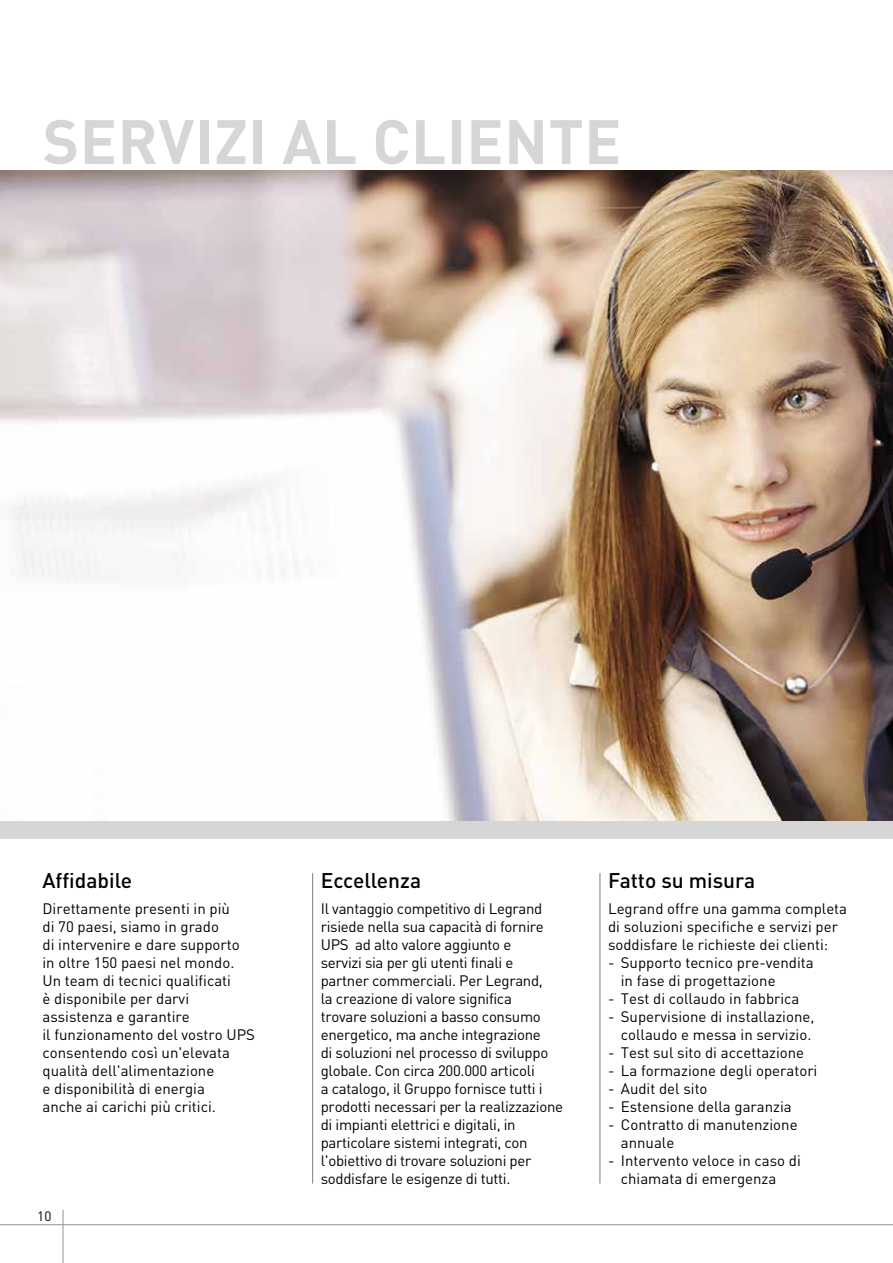
<style>
.page{position:relative;width:893px;height:1263px;background:#fff}
.page>*{position:absolute;margin:0;border:0;box-sizing:border-box;transform-origin:0 0}
.t1{font:700 61.5px "DIN Pro";letter-spacing:.01em;color:#d6d6d6}
.t2{font:500 21px "DIN Pro";color:#000}
.t3{font:15px/18px "DIN Pro";color:#000}
.t4{font:15px/18px "DIN Pro";letter-spacing:-.02em;color:#000}
.t5{font:13.5px "DIN Pro";color:#000}
</style>
<div class="page">
<hr style="left:63px;top:1210px;width:1px;height:53px;background:#939393">
<hr style="left:0;top:1224px;width:893px;height:1px;background:#939393">
<hr style="left:312px;top:873px;width:1px;height:310px;background:#7c7c7c">
<hr style="left:600px;top:873px;width:1px;height:310px;background:#7c7c7c">
<img style="left:0;top:170px;width:893px;height:651px">
<div style="left:0;top:821px;width:893px;height:17px;background:#d6d6d6"></div>
<h1 class="t1" style="left:43px;top:100px;width:580px">SERVIZI AL CLIENTE</h1>
<h2 class="t2" style="left:43px;top:866px;width:91px">Affidabile</h2>
<p class="t3" style="left:43px;top:899px;width:214px">Direttamente presenti in più<br>di 70 paesi, siamo in grado<br>di intervenire e dare supporto in oltre 150 paesi nel mondo.<br>Un team di tecnici qualificati<br>è disponibile per darvi assistenza e garantire<br>il funzionamento del vostro UPS consentendo così un'elevata qualità dell'alimentazione<br>e disponibilità di energia<br>anche ai carichi più critici.</p>
<p class="t5" style="left:37px;top:1206px;width:16px">10</p>
<h2 class="t2" style="left:321px;top:866px;width:102px">Eccellenza</h2>
<p class="t4" style="left:321px;top:899px;width:244px">Il vantaggio competitivo di Legrand risiede nella sua capacità di fornire UPS ad alto valore aggiunto e<br>servizi sia per gli utenti finali e partner commerciali. Per Legrand,<br>la creazione di valore significa<br>trovare soluzioni a basso consumo energetico, ma anche integrazione<br>di soluzioni nel processo di sviluppo globale. Con circa 200.000 articoli<br>a catalogo, il Gruppo fornisce tutti i prodotti necessari per la realizzazione di impianti elettrici e digitali, in particolare sistemi integrati, con l'obiettivo di trovare soluzioni per soddisfare le esigenze di tutti.</p>
<h2 class="t2" style="left:608px;top:866px;width:149px">Fatto su misura</h2>
<p class="t3" style="left:608px;top:899px;width:241px">Legrand offre una gamma completa di soluzioni specifiche e servizi per soddisfare le richieste dei clienti:</p>
<p class="t3" style="left:621px;top:953px;width:194px;text-indent:-13px">- Supporto tecnico pre-vendita in fase di progettazione</p>
<p class="t3" style="left:608px;top:989px;width:193px">- Test di collaudo in fabbrica</p>
<p class="t3" style="left:608px;top:1007px;width:208px;text-align:right">- Supervisione di installazione, collaudo e messa in servizio.</p>
<p class="t3" style="left:608px;top:1043px;width:198px">- Test sul sito di accettazione</p>
<p class="t3" style="left:608px;top:1061px;width:211px">- La formazione degli operatori</p>
<p class="t3" style="left:608px;top:1079px;width:101px">- Audit del sito</p>
<p class="t3" style="left:608px;top:1097px;width:185px">- Estensione della garanzia</p>
<p class="t3" style="left:621px;top:1115px;width:178px;text-indent:-13px">- Contratto di manutenzione annuale</p>
<p class="t3" style="left:621px;top:1151px;width:182px;text-indent:-13px">- Intervento veloce in caso di chiamata di emergenza</p>
</div>
